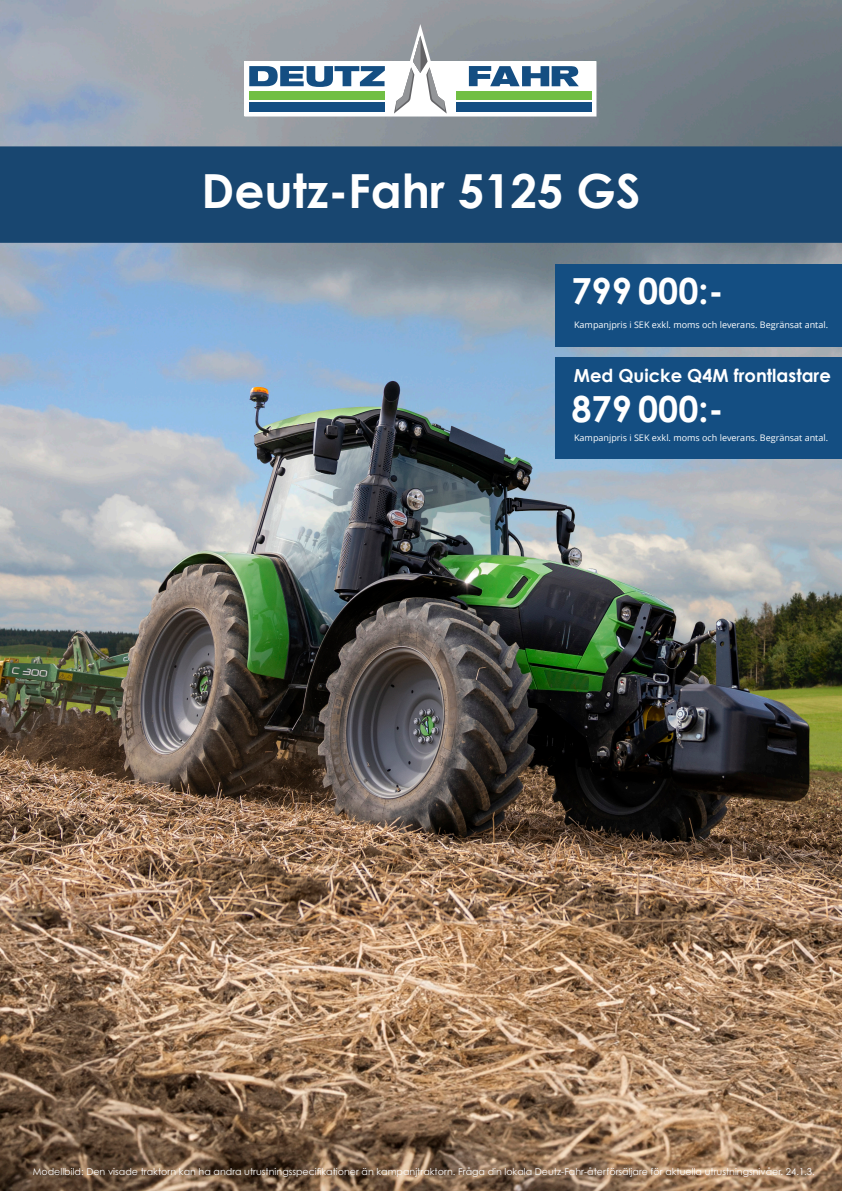
<style>
.page{position:relative;width:842px;height:1191px;background:#fff}
.page>*{position:absolute;margin:0;border:0;box-sizing:border-box;transform-origin:0 0}
.t1{font:700 47px "Century Gothic";color:#fff}
.t2{font:700 36px "Century Gothic Pro";color:#fff}
.t3{font:700 18px "Century Gothic";color:#fff}
.t4{font:9.5px "Century Gothic Pro";color:#fff}
.t5{font:9px "Open Sans";color:#fff}
</style>
<div class="page">
<img style="left:0;top:0;width:842px;height:1191px">
<div style="left:0;top:146px;width:842px;height:97px;background:#184670"></div>
<div style="left:245px;top:62px;width:351px;height:54px;background:#fff"></div>
<svg style="left:249px;top:66px;width:136px;height:21px"></svg>
<svg style="left:469px;top:66px;width:110px;height:20px"></svg>
<div style="left:249px;top:91px;width:136px;height:9px;background:#71bf44"></div>
<svg style="left:394px;top:24px;width:53px;height:90px"></svg>
<div style="left:249px;top:103px;width:136px;height:9px;background:#144e82"></div>
<div style="left:456px;top:91px;width:136px;height:9px;background:#71bf44"></div>
<div style="left:456px;top:103px;width:136px;height:9px;background:#144e82"></div>
<div style="left:555px;top:264px;width:287px;height:82px;background:#144e82"></div>
<div style="left:555px;top:357px;width:287px;height:102px;background:#144e82"></div>
<p class="t1" style="left:201px;top:155px;width:440px">Deutz-Fahr 5125 GS</p>
<p class="t2" style="left:571px;top:269px;width:154px">799 000:-</p>
<p class="t5" style="left:574px;top:319px;width:255px">Kampanjpris i SEK exkl. moms och leverans. Begränsat antal.</p>
<p class="t3" style="left:574px;top:362px;width:259px">Med Quicke Q4M frontlastare</p>
<p class="t2" style="left:571px;top:387px;width:154px">879 000:-</p>
<p class="t5" style="left:574px;top:432px;width:255px">Kampanjpris i SEK exkl. moms och leverans. Begränsat antal.</p>
<p class="t4" style="left:33px;top:1166px;width:783px">Modellbild: Den visade traktorn kan ha andra utrustningsspecifikationer än kampanjtraktorn. Fråga din lokala Deutz-Fahr-återförsäljare för aktuella utrustningsnivåer. 24.1.3.</p>
</div>
